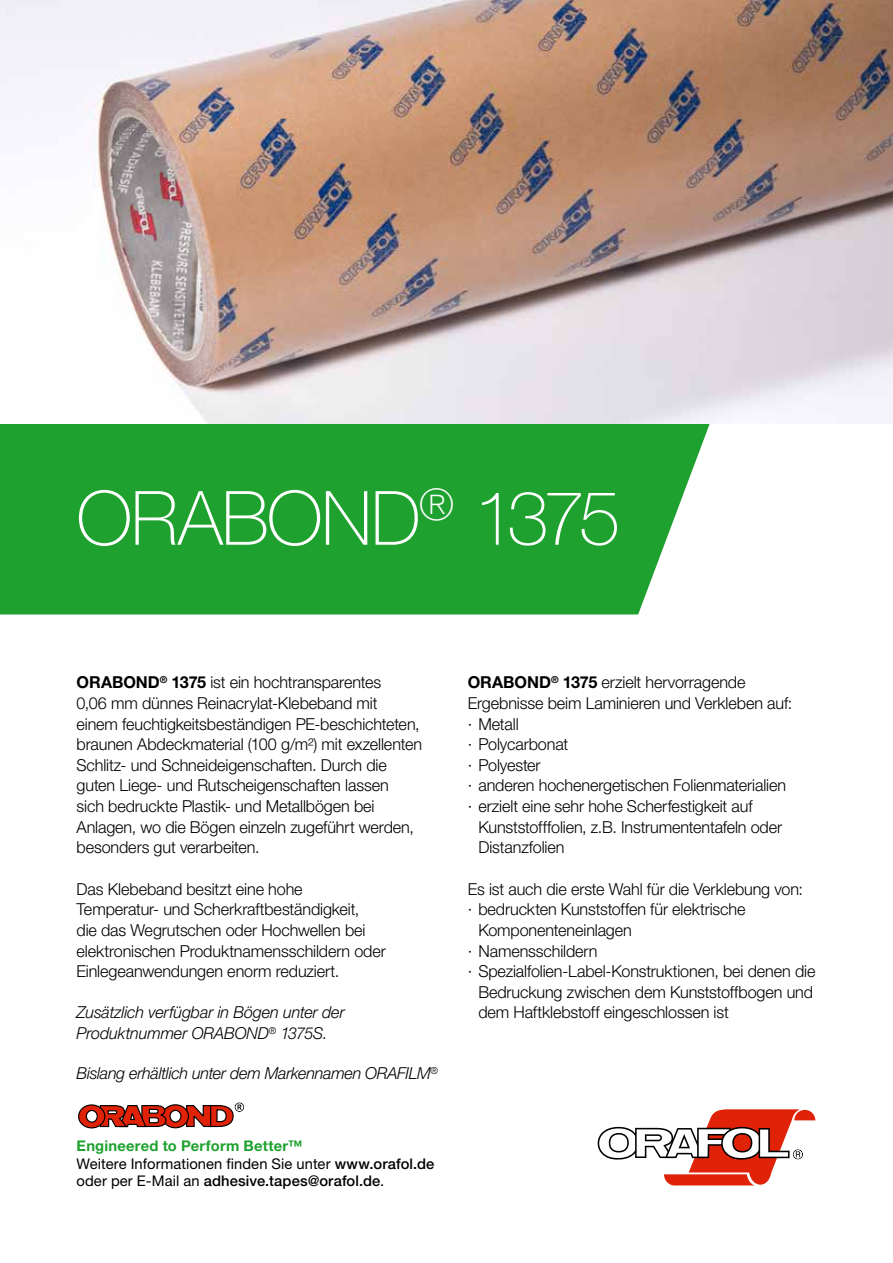
<style>
.page{position:relative;width:893px;height:1263px;background:#fff}
.page>*{position:absolute;margin:0;border:0;box-sizing:border-box;transform-origin:0 0}
.t1{font:100 75px "Helvetica Neue LT Std";letter-spacing:-.02em;color:#fff}
.t2{font:300 16.5px/20.7px "Helvetica Neue LT Std";letter-spacing:-.005em;color:#000}
.t3{font:italic 300 16.5px/20.7px "Helvetica Neue LT Std";letter-spacing:-.015em;color:#000}
.t4{font:14.7px/17.9px "Helvetica Neue LT Std";letter-spacing:.005em;color:#000}
.s1{font-weight:700}
.s2{font-weight:700;color:#1ea12e}
.s3{font-weight:500}
</style>
<div class="page">
<div style="left:0;top:423px;width:710px;height:191px;background:#1ea12e"></div>
<svg style="left:598px;top:1109px;width:217px;height:77px"></svg>
<img style="left:0;top:0;width:893px;height:423px">
<svg style="left:78px;top:1102px;width:166px;height:27px"></svg>
<h1 class="t1" style="left:77px;top:475px;width:545px">ORABOND<sup>®</sup> 1375</h1>
<p class="t2" style="left:77px;top:672px;width:347px"><span class="s1">ORABOND</span><sup>®</sup> <span class="s1">1375</span> ist ein hochtransparentes<br>0,06 mm dünnes Reinacrylat-Klebeband mit einem feuchtigkeitsbeständigen PE-beschichteten, braunen Abdeckmaterial (100 g/m²) mit exzellenten Schlitz- und Schneideigenschaften. Durch die guten Liege- und Rutscheigenschaften lassen<br>sich bedruckte Plastik- und Metallbögen bei Anlagen, wo die Bögen einzeln zugeführt werden, besonders gut verarbeiten.</p>
<p class="t2" style="left:77px;top:878px;width:311px">Das Klebeband besitzt eine hohe Temperatur- und Scherkraftbeständigkeit,<br>die das Wegrutschen oder Hochwellen bei elektronischen Produktnamensschildern oder Einlegeanwendungen enorm reduziert.</p>
<p class="t3" style="left:77px;top:1002px;width:270px">Zusätzlich verfügbar in Bögen unter der<br>Produktnummer ORABOND<sup>®</sup> 1375S.</p>
<p class="t3" style="left:77px;top:1063px;width:363px">Bislang erhältlich unter dem Markennamen ORAFILM<sup>®</sup></p>
<p class="t4" style="left:77px;top:1136px;width:359px"><span class="s2">Engineered to Perform Better™<br></span>Weitere Informationen finden Sie unter <span class="s3">www.orafol.de </span>oder per E-Mail an <span class="s3">adhesive.tapes@orafol.de</span>.</p>
<p class="t2" style="left:468px;top:672px;width:326px"><span class="s1">ORABOND</span><sup>®</sup> <span class="s1">1375</span> erzielt hervorragende<br>Ergebnisse beim Laminieren und Verkleben auf: · Metall<br>· Polycarbonat<br>· Polyester<br>· anderen hochenergetischen Folienmaterialien · erzielt eine sehr hohe Scherfestigkeit auf</p>
<p class="t2" style="left:478px;top:816px;width:305px">Kunststofffolien, z.B. Instrumententafeln oder<br>Distanzfolien</p>
<p class="t2" style="left:468px;top:878px;width:337px">Es ist auch die erste Wahl für die Verklebung von:</p>
<p class="t2" style="left:468px;top:899px;width:279px">· bedruckten Kunststoffen für elektrische</p>
<p class="t2" style="left:478px;top:919px;width:155px">Komponenteneinlagen</p>
<p class="t2" style="left:468px;top:940px;width:131px">· Namensschildern</p>
<p class="t2" style="left:468px;top:960px;width:349px">· Spezialfolien-Label-Konstruktionen, bei denen die</p>
<p class="t2" style="left:478px;top:981px;width:336px">Bedruckung zwischen dem Kunststoffbogen und</p>
<p class="t2" style="left:478px;top:1002px;width:252px">dem Haftklebstoff eingeschlossen ist</p>
</div>
